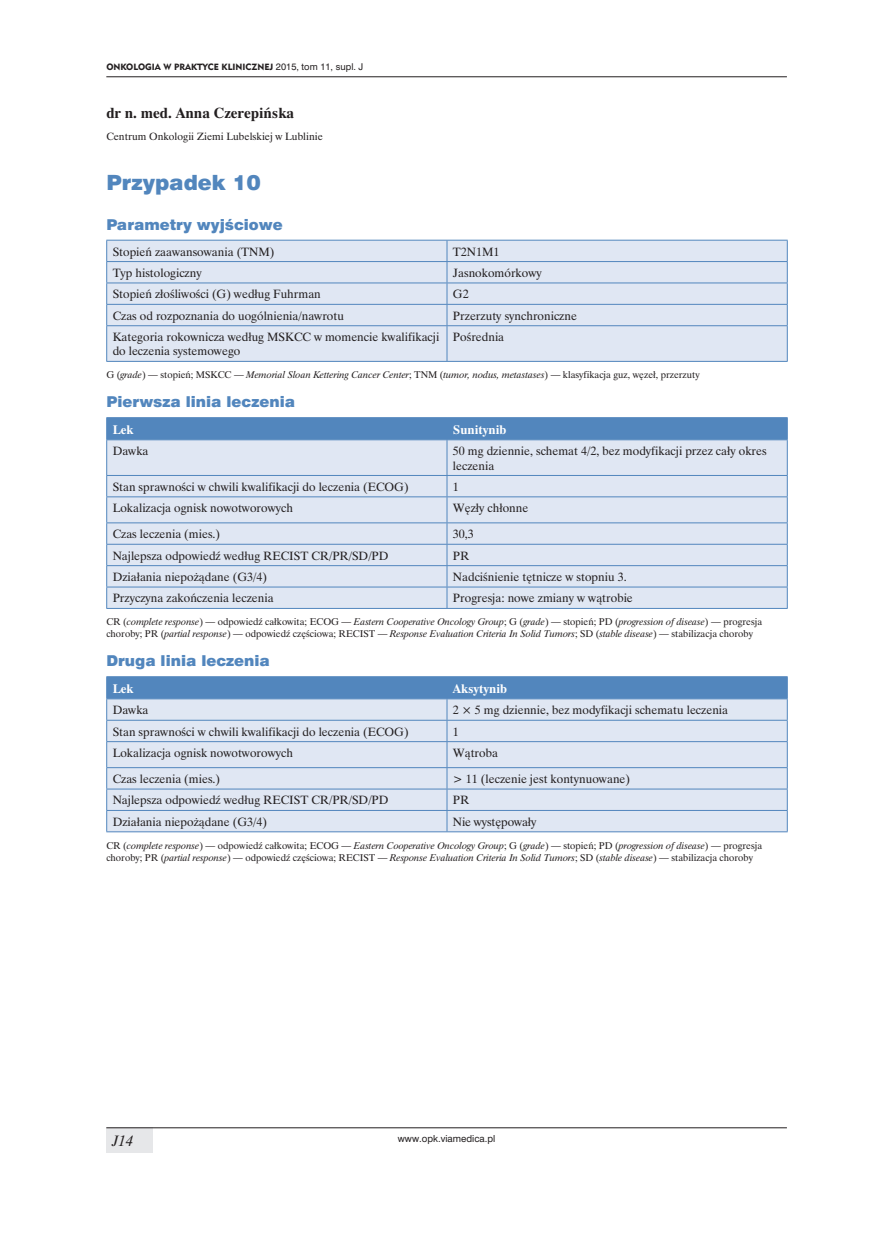
<style>
.page{position:relative;width:872px;height:1234px;background:#fff}
.page>*{position:absolute;margin:0;border:0;box-sizing:border-box;transform-origin:0 0}
._01_Przypadek{font:21px "Swis 721 Blk EU";color:#5286bd}
._20_Parametry_wyjsci{font:15px "Swis 721 Blk EU";color:#5286bd}
._02_autor{font:700 15px "Time Ibis EE";color:#231f20}
.t1{font:italic 15px "Time Ibis EE";color:#231f20}
._20_tabelka_nagłówek{font:700 12.75px "Time Ibis EE";color:#fff}
._20_tabelka_tekst{font:12px/14.2px "Time Ibis EE";color:#231f20}
._03_praca{font:10.5px "Time Ibis EE";color:#231f20}
._20_tabelka_przypis{font:italic 9.75px/12px "Time Ibis EE";color:#231f20}
.t2{font:9px "Geometric 415 Blk EU";color:#231f20}
.t3{font:9px "Swis 721 PL";color:#231f20}
.s1{font-family:"Swis 721 PL";font-size:8.7px}
.s2{font-style:normal}
</style>
<div class="page">
<div style="left:106px;top:1127px;width:47px;height:25px;background:#e6e7e9"></div>
<hr style="left:106px;top:76px;width:681px;height:1px;background:#231f20">
<hr style="left:106px;top:1127px;width:681px;height:1px;background:#231f20">
<div style="left:107px;top:241px;width:680px;height:120px;background:#e0e7f3"></div>
<hr style="left:106px;top:261px;width:341px;height:1px;background:#5286bd">
<hr style="left:447px;top:261px;width:340px;height:1px;background:#5286bd">
<hr style="left:106px;top:282px;width:341px;height:1px;background:#5286bd">
<hr style="left:447px;top:282px;width:340px;height:1px;background:#5286bd">
<hr style="left:106px;top:304px;width:341px;height:1px;background:#5286bd">
<hr style="left:447px;top:304px;width:340px;height:1px;background:#5286bd">
<svg style="left:446px;top:241px;width:1px;height:84px"></svg>
<hr style="left:106px;top:325px;width:341px;height:1px;background:#5286bd">
<hr style="left:447px;top:325px;width:340px;height:1px;background:#5286bd">
<hr style="left:446px;top:326px;width:1px;height:35px;background:#5286bd">
<hr style="left:106px;top:240px;width:341px;height:1px;background:#5286bd">
<hr style="left:447px;top:240px;width:340px;height:1px;background:#5286bd">
<svg style="left:106px;top:240px;width:1px;height:85px"></svg>
<svg style="left:787px;top:240px;width:1px;height:85px"></svg>
<hr style="left:106px;top:326px;width:1px;height:35px;background:#5286bd">
<hr style="left:787px;top:326px;width:1px;height:35px;background:#5286bd">
<hr style="left:106px;top:361px;width:341px;height:1px;background:#5286bd">
<hr style="left:447px;top:361px;width:340px;height:1px;background:#5286bd">
<div style="left:107px;top:440px;width:680px;height:168px;background:#e0e7f3"></div>
<hr style="left:446px;top:440px;width:1px;height:35px;background:#5286bd">
<hr style="left:106px;top:496px;width:341px;height:1px;background:#5286bd">
<hr style="left:106px;top:522px;width:341px;height:1px;background:#5286bd">
<hr style="left:106px;top:543px;width:341px;height:1px;background:#5286bd">
<hr style="left:447px;top:543px;width:340px;height:1px;background:#5286bd">
<hr style="left:106px;top:565px;width:341px;height:1px;background:#5286bd">
<hr style="left:447px;top:565px;width:340px;height:1px;background:#5286bd">
<hr style="left:106px;top:586px;width:341px;height:1px;background:#5286bd">
<hr style="left:447px;top:586px;width:340px;height:1px;background:#5286bd">
<hr style="left:106px;top:608px;width:341px;height:1px;background:#5286bd">
<hr style="left:447px;top:608px;width:340px;height:1px;background:#5286bd">
<hr style="left:106px;top:440px;width:1px;height:35px;background:#5286bd">
<hr style="left:787px;top:440px;width:1px;height:35px;background:#5286bd">
<svg style="left:106px;top:476px;width:1px;height:132px"></svg>
<div style="left:106px;top:417px;width:682px;height:22px;background:#5286bd"></div>
<hr style="left:106px;top:439px;width:341px;height:1px;background:#5286bd">
<hr style="left:447px;top:439px;width:340px;height:1px;background:#5286bd">
<hr style="left:106px;top:475px;width:341px;height:1px;background:#5286bd">
<hr style="left:447px;top:475px;width:340px;height:1px;background:#5286bd">
<hr style="left:447px;top:496px;width:340px;height:1px;background:#5286bd">
<svg style="left:446px;top:476px;width:1px;height:132px"></svg>
<svg style="left:787px;top:475px;width:1px;height:133px"></svg>
<hr style="left:447px;top:522px;width:340px;height:1px;background:#5286bd">
<hr style="left:106px;top:831px;width:341px;height:1px;background:#5286bd">
<hr style="left:447px;top:831px;width:340px;height:1px;background:#5286bd">
<svg style="left:106px;top:676px;width:682px;height:155px;background:#c6d5e9"></svg>
<hr style="left:447px;top:767px;width:340px;height:1px;background:#5286bd">
<p class="t2" style="left:106px;top:61px;width:258px">ONKOLOGIA W PRAKTYCE KLINICZNEJ <span class="s1">2015, tom 11, supl. J</span></p>
<p class="_02_autor" style="left:106px;top:104px;width:189px">dr n. med. Anna Czerepińska</p>
<p class="_03_praca" style="left:106px;top:129px;width:218px">Centrum Onkologii Ziemi Lubelskiej w Lublinie</p>
<p class="_01_Przypadek" style="left:106px;top:169px;width:156px">Przypadek 10</p>
<p class="_20_Parametry_wyjsci" style="left:106px;top:214px;width:178px">Parametry wyjściowe</p>
<p class="_20_tabelka_tekst" style="left:113px;top:244px;width:163px">Stopień zaawansowania (TNM)</p>
<p class="_20_tabelka_tekst" style="left:453px;top:244px;width:48px">T2N1M1</p>
<p class="_20_tabelka_tekst" style="left:113px;top:265px;width:91px">Typ histologiczny</p>
<p class="_20_tabelka_tekst" style="left:453px;top:265px;width:90px">Jasnokomórkowy</p>
<p class="_20_tabelka_tekst" style="left:113px;top:287px;width:210px">Stopień złośliwości (G) według Fuhrman</p>
<p class="_20_tabelka_tekst" style="left:453px;top:287px;width:17px">G2</p>
<p class="_20_tabelka_tekst" style="left:113px;top:308px;width:233px">Czas od rozpoznania do uogólnienia/nawrotu</p>
<p class="_20_tabelka_tekst" style="left:453px;top:308px;width:126px">Przerzuty synchroniczne</p>
<p class="_20_tabelka_tekst" style="left:113px;top:330px;width:328px">Kategoria rokownicza według MSKCC w momencie kwalifikacji do leczenia systemowego</p>
<p class="_20_tabelka_tekst" style="left:453px;top:330px;width:53px">Pośrednia</p>
<p class="_20_tabelka_przypis" style="left:106px;top:369px;width:595px"><span class="s2">G (</span>grade<span class="s2">) — stopień; MSKCC —</span> Memorial Sloan Kettering Cancer Center<span class="s2">; TNM (</span>tumor, nodus, metastases<span class="s2">) — klasyfikacja guz, węzeł, przerzuty</span></p>
<p class="_20_Parametry_wyjsci" style="left:106px;top:392px;width:190px">Pierwsza linia leczenia</p>
<p class="_20_tabelka_nagłówek" style="left:113px;top:421px;width:22px">Lek</p>
<p class="_20_tabelka_nagłówek" style="left:453px;top:421px;width:55px">Sunitynib</p>
<p class="_20_tabelka_tekst" style="left:113px;top:444px;width:37px">Dawka</p>
<p class="_20_tabelka_tekst" style="left:453px;top:444px;width:315px">50 mg dziennie, schemat 4/2, bez modyfikacji przez cały okres leczenia</p>
<p class="_20_tabelka_tekst" style="left:113px;top:479px;width:297px">Stan sprawności w chwili kwalifikacji do leczenia (ECOG)</p>
<p class="_20_tabelka_tekst" style="left:453px;top:479px;width:7px">1</p>
<p class="_20_tabelka_tekst" style="left:113px;top:501px;width:182px">Lokalizacja ognisk nowotworowych</p>
<p class="_20_tabelka_tekst" style="left:453px;top:501px;width:77px">Węzły chłonne</p>
<p class="_20_tabelka_tekst" style="left:113px;top:527px;width:109px">Czas leczenia (mies.)</p>
<p class="_20_tabelka_tekst" style="left:453px;top:527px;width:22px">30,3</p>
<p class="_20_tabelka_tekst" style="left:113px;top:548px;width:277px">Najlepsza odpowiedź według RECIST CR/PR/SD/PD</p>
<p class="_20_tabelka_tekst" style="left:453px;top:548px;width:18px">PR</p>
<p class="_20_tabelka_tekst" style="left:113px;top:569px;width:156px">Działania niepożądane (G3/4)</p>
<p class="_20_tabelka_tekst" style="left:453px;top:569px;width:175px">Nadciśnienie tętnicze w stopniu 3.</p>
<p class="_20_tabelka_tekst" style="left:113px;top:591px;width:162px">Przyczyna zakończenia leczenia</p>
<p class="_20_tabelka_tekst" style="left:453px;top:591px;width:181px">Progresja: nowe zmiany w wątrobie</p>
<p class="_20_tabelka_przypis" style="left:106px;top:615px;width:657px"><span class="s2">CR (</span>complete response<span class="s2">) — odpowiedź całkowita; ECOG —</span> Eastern Cooperative Oncology Group<span class="s2">; G (</span>grade<span class="s2">) — stopień; PD (</span>progression of disease<span class="s2">) — progresja choroby; PR (</span>partial response<span class="s2">) — odpowiedź częściowa; RECIST —</span> Response Evaluation Criteria In Solid Tumors<span class="s2">; SD (</span>stable disease<span class="s2">) — stabilizacja choroby</span></p>
<p class="_20_Parametry_wyjsci" style="left:106px;top:651px;width:165px">Druga linia leczenia</p>
<p class="_20_tabelka_nagłówek" style="left:113px;top:680px;width:22px">Lek</p>
<p class="_20_tabelka_nagłówek" style="left:453px;top:680px;width:56px">Aksytynib</p>
<p class="_20_tabelka_tekst" style="left:113px;top:702px;width:37px">Dawka</p>
<p class="_20_tabelka_tekst" style="left:453px;top:702px;width:277px">2 × 5 mg dziennie, bez modyfikacji schematu leczenia</p>
<p class="_20_tabelka_tekst" style="left:113px;top:724px;width:297px">Stan sprawności w chwili kwalifikacji do leczenia (ECOG)</p>
<p class="_20_tabelka_tekst" style="left:453px;top:724px;width:7px">1</p>
<p class="_20_tabelka_tekst" style="left:113px;top:745px;width:182px">Lokalizacja ognisk nowotworowych</p>
<p class="_20_tabelka_tekst" style="left:453px;top:745px;width:47px">Wątroba</p>
<p class="_20_tabelka_tekst" style="left:113px;top:771px;width:109px">Czas leczenia (mies.)</p>
<p class="_20_tabelka_tekst" style="left:453px;top:771px;width:179px">&gt; 11 (leczenie jest kontynuowane)</p>
<p class="_20_tabelka_tekst" style="left:113px;top:793px;width:277px">Najlepsza odpowiedź według RECIST CR/PR/SD/PD</p>
<p class="_20_tabelka_tekst" style="left:453px;top:793px;width:18px">PR</p>
<p class="_20_tabelka_tekst" style="left:113px;top:814px;width:156px">Działania niepożądane (G3/4)</p>
<p class="_20_tabelka_tekst" style="left:453px;top:814px;width:85px">Nie występowały</p>
<p class="_20_tabelka_przypis" style="left:106px;top:839px;width:657px"><span class="s2">CR (</span>complete response<span class="s2">) — odpowiedź całkowita; ECOG —</span> Eastern Cooperative Oncology Group<span class="s2">; G (</span>grade<span class="s2">) — stopień; PD (</span>progression of disease<span class="s2">) — progresja choroby; PR (</span>partial response<span class="s2">) — odpowiedź częściowa; RECIST —</span> Response Evaluation Criteria In Solid Tumors<span class="s2">; SD (</span>stable disease<span class="s2">) — stabilizacja choroby</span></p>
<p class="t1" style="left:113px;top:1131px;width:22px">J14</p>
<p class="t3" style="left:398px;top:1132px;width:99px">www.opk.viamedica.pl</p>
</div>
